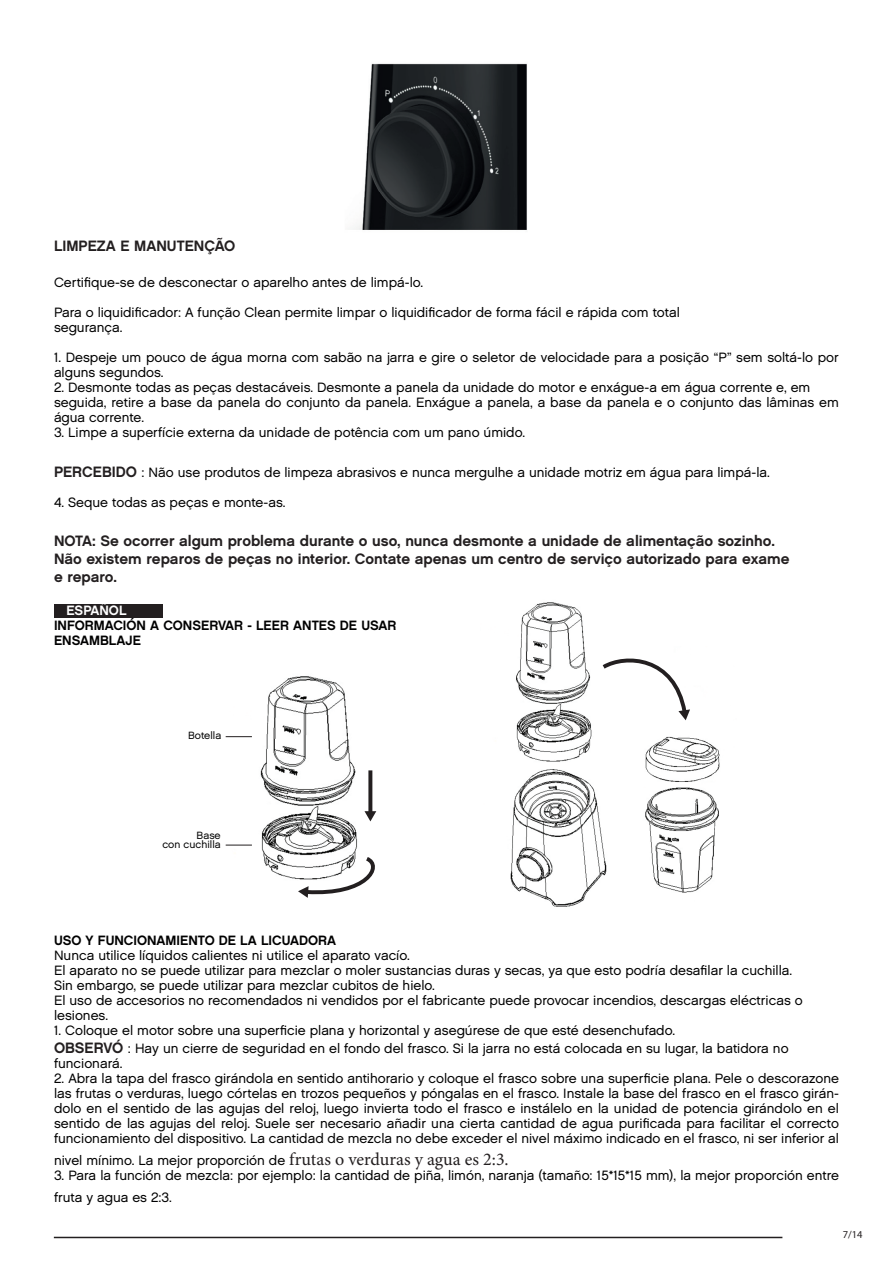
<style>
.page{position:relative;width:893px;height:1263px;background:#fff}
.page>*{position:absolute;margin:0;border:0;box-sizing:border-box;transform-origin:0 0}
.t1{font:15px/18px "Chalet New York Nineteen Sixty";color:#231f20}
.t2{font:13.5px/15px "Chalet London Nineteen Sixty";color:#000001}
.t3{font:13.5px/15px "Chalet New York Nineteen Sixty";color:#000001}
.t4{font:13.5px "Chalet New York Nineteen Sixty";color:#fff}
.t5{font:10.5px/9px "Chalet London Nineteen Sixty";color:#000001;text-align:right}
.t6{font:10.5px "Myriad Pro";color:#231f20}
.s1{font-family:"Chalet New York Nineteen Sixty";font-size:15px;color:#231f20}
.s2{font-family:"Minion Pro";font-size:18px;color:#231f20}
</style>
<div class="page">
<hr style="left:54px;top:1237px;width:728px;height:1px;background:#231f20">
<img style="left:353px;top:63px;width:174px;height:167px">
<div style="left:54px;top:604px;width:109px;height:13px;background:#231f20"></div>
<img style="left:229px;top:676px;width:148px;height:203px">
<svg style="left:226px;top:736px;width:26px;height:1px"></svg>
<svg style="left:226px;top:845px;width:26px;height:1px"></svg>
<svg style="left:368px;top:770px;width:4px;height:41px"></svg>
<svg style="left:364px;top:811px;width:12px;height:10px"></svg>
<svg style="left:298px;top:854px;width:79px;height:44px"></svg>
<img style="left:510px;top:602px;width:210px;height:305px">
<svg style="left:598px;top:654px;width:92px;height:66px"></svg>
<p class="t1" style="left:54px;top:236px;width:183px">LIMPEZA E MANUTENÇÃO</p>
<p class="t2" style="left:54px;top:275px;width:371px">Certifique-se de desconectar o aparelho antes de limpá-lo.</p>
<p class="t2" style="left:54px;top:305px;width:627px">Para o liquidificador: A função Clean permite limpar o liquidificador de forma fácil e rápida com total segurança.</p>
<p class="t2" style="left:54px;top:350px;width:786px">1. Despeje um pouco de água morna com sabão na jarra e gire o seletor de velocidade para a posição “P” sem soltá-lo por alguns segundos.</p>
<p class="t2" style="left:54px;top:380px;width:786px">2. Desmonte todas as peças destacáveis. Desmonte a panela da unidade do motor e enxágue-a em água corrente e, em seguida, retire a base da panela do conjunto da panela. Enxágue a panela, a base da panela e o conjunto das lâminas em água corrente.</p>
<p class="t2" style="left:54px;top:425px;width:473px">3. Limpe a superfície externa da unidade de potência com um pano úmido.</p>
<p class="t2" style="left:54px;top:464px;width:717px"><span class="s1">PERCEBIDO</span> : Não use produtos de limpeza abrasivos e nunca mergulhe a unidade motriz em água para limpá-la.</p>
<p class="t2" style="left:54px;top:494px;width:233px">4. Seque todas as peças e monte-as.</p>
<p class="t1" style="left:54px;top:532px;width:737px">NOTA: Se ocorrer algum problema durante o uso, nunca desmonte a unidade de alimentação sozinho.<br>Não existem reparos de peças no interior. Contate apenas um centro de serviço autorizado para exame e reparo.</p>
<p class="t4" style="left:66px;top:602px;width:62px">ESPAÑOL</p>
<p class="t3" style="left:54px;top:618px;width:344px">INFORMACIÓN A CONSERVAR - LEER ANTES DE USAR<br>ENSAMBLAJE</p>
<p class="t5" style="left:188px;top:731px;width:35px">Botella</p>
<p class="t5" style="left:162px;top:831px;width:60px">Base<br>con cuchilla</p>
<p class="t3" style="left:54px;top:933px;width:284px">USO Y FUNCIONAMIENTO DE LA LICUADORA</p>
<p class="t2" style="left:54px;top:948px;width:750px">Nunca utilice líquidos calientes ni utilice el aparato vacío.<br>El aparato no se puede utilizar para mezclar o moler sustancias duras y secas, ya que esto podría desafilar la cuchilla.<br>Sin embargo, se puede utilizar para mezclar cubitos de hielo.<br>El uso de accesorios no recomendados ni vendidos por el fabricante puede provocar incendios, descargas eléctricas o lesiones.</p>
<p class="t2" style="left:54px;top:1022px;width:736px;line-height:18px">1. Coloque el motor sobre una superficie plana y horizontal y asegúrese de que esté desenchufado.<br><span class="s1">OBSERVÓ</span> : Hay un cierre de seguridad en el fondo del frasco. Si la jarra no está colocada en su lugar, la batidora no</p>
<p class="t2" style="left:54px;top:1056px;width:70px">funcionará.</p>
<p class="t2" style="left:54px;top:1071px;width:787px;text-align:justify">2. Abra la tapa del frasco girándola en sentido antihorario y coloque el frasco sobre una superficie plana. Pele o descorazone las frutas o verduras, luego córtelas en trozos pequeños y póngalas en el frasco. Instale la base del frasco en el frasco girán&shy;dolo en el sentido de las agujas del reloj, luego invierta todo el frasco e instálelo en la unidad de potencia girándolo en el sentido de las agujas del reloj. Suele ser necesario añadir una cierta cantidad de agua purificada para facilitar el correcto funcionamiento del dispositivo. La cantidad de mezcla no debe exceder el nivel máximo indicado en el frasco, ni ser inferior al</p>
<p class="t2" style="left:54px;top:1153px;width:456px">nivel mínimo. La mejor proporción de <span class="s2">frutas o verduras y agua es 2:3.</span></p>
<p class="t2" style="left:54px;top:1164px;width:786px;line-height:21.6px">3. Para la función de mezcla: por ejemplo: la cantidad de piña, limón, naranja (tamaño: 15*15*15 mm), la mejor proporción entre fruta y agua es 2:3.</p>
<p class="t6" style="left:843px;top:1228px;width:21px">7/14</p>
</div>
